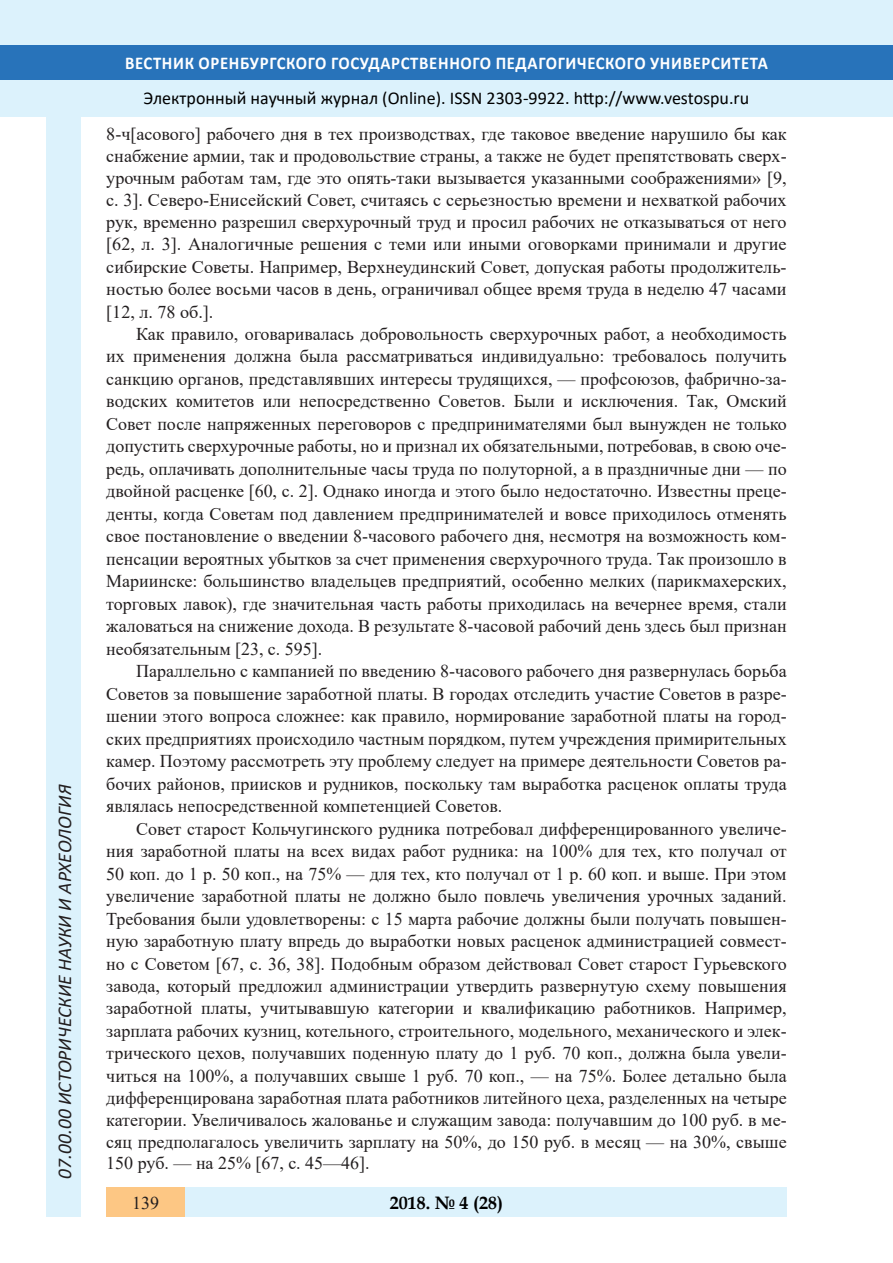
<style>
.page{position:relative;width:893px;height:1263px;background:#fff}
.page>*{position:absolute;margin:0;border:0;box-sizing:border-box;transform-origin:0 0}
.t1{font:italic 19.5px "Calibri";color:#231f20}
.Стиль2{font:18px/22.5px "Times New Roman";color:#231f20;text-align:justify}
.t2{font:18px "Calibri";color:#000}
.t3{font:700 18px "Calibri";letter-spacing:.04em;color:#fff;scale:.93 1}
.t4{font:700 18px "Book Antiqua";color:#000}
</style>
<div class="page">
<div style="left:0;top:0;width:893px;height:116px;background:#dcf2fc"></div>
<div style="left:0;top:45px;width:893px;height:34px;background:#2873ba"></div>
<div style="left:47px;top:116px;width:34px;height:1101px;background:#dcf2fc"></div>
<div style="left:106px;top:1188px;width:681px;height:29px;background:#dcf2fc"></div>
<div style="left:106px;top:1188px;width:79px;height:29px;background:#fdc784"></div>
<p class="t1" style="left:51px;top:1179px;width:395px;rotate:-90deg">07.00.00 ИСТОРИЧЕСКИЕ НАУКИ И АРХЕОЛОГИЯ</p>
<p class="t1" style="left:51px;top:1105px;width:206px;rotate:-90deg">БИОЛОГИЧЕСКИЕ НАУКИ</p>
<p class="t1" style="left:51px;top:1169px;width:11px;rotate:-90deg">3</p>
<p class="t3" style="left:125px;top:50px;width:693px">ВЕСТНИК ОРЕНБУРГСКОГО ГОСУДАРСТВЕННОГО ПЕДАГОГИЧЕСКОГО УНИВЕРСИТЕТА</p>
<p class="t2" style="left:144px;top:85px;width:607px">Электронный научный журнал (Online). ISSN 2303-9922. http://www.vestospu.ru</p>
<p class="t2" style="left:583px;top:85px;width:13px">t</p>
<p class="t2" style="left:583px;top:85px;width:13px">t</p>
<p class="Стиль2" style="left:106px;top:122px;width:682px">8-ч[асового] рабочего дня в тех производствах, где таковое введение нарушило бы как снабжение армии, так и продовольствие страны, а также не будет препятствовать сверх&shy;урочным работам там, где это опять-таки вызывается указанными соображениями» [9, с. 3]. Северо-Енисейский Совет, считаясь с серьезностью времени и нехваткой рабочих рук, временно разрешил сверхурочный труд и просил рабочих не отказываться от него [62, л. 3]. Аналогичные решения с теми или иными оговорками принимали и другие сибирские Советы. Например, Верхнеудинский Совет, допуская работы продолжитель&shy;ностью более восьми часов в день, ограничивал общее время труда в неделю 47 часами [12, л. 78 об.].</p>
<p class="Стиль2" style="left:106px;top:322px;width:682px;text-indent:30px">Как правило, оговаривалась добровольность сверхурочных работ, а необходимость их применения должна была рассматриваться индивидуально: требовалось получить санкцию органов, представлявших интересы трудящихся, — профсоюзов, фабрично-за&shy;водских комитетов или непосредственно Советов. Были и исключения. Так, Омский Совет после напряженных переговоров с предпринимателями был вынужден не только допустить сверхурочные работы, но и признал их обязательными, потребовав, в свою оче&shy;редь, оплачивать дополнительные часы труда по полуторной, а в праздничные дни — по двойной расценке [60, с. 2]. Однако иногда и этого было недостаточно. Известны преце&shy;денты, когда Советам под давлением предпринимателей и вовсе приходилось отменять свое постановление о введении 8-часового рабочего дня, несмотря на возможность ком&shy;пенсации вероятных убытков за счет применения сверхурочного труда. Так произошло в Мариинске: большинство владельцев предприятий, особенно мелких (парикмахерских, торговых лавок), где значительная часть работы приходилась на вечернее время, стали жаловаться на снижение дохода. В результате 8-часовой рабочий день здесь был признан необязательным [23, с. 595].</p>
<p class="Стиль2" style="left:106px;top:659px;width:682px;text-indent:30px">Параллельно с кампанией по введению 8-часового рабочего дня развернулась борьба Советов за повышение заработной платы. В городах отследить участие Советов в разре&shy;шении этого вопроса сложнее: как правило, нормирование заработной платы на город&shy;ских предприятиях происходило частным порядком, путем учреждения примирительных камер. Поэтому рассмотреть эту проблему следует на примере деятельности Советов ра&shy;бочих районов, приисков и рудников, поскольку там выработка расценок оплаты труда являлась непосредственной компетенцией Советов.</p>
<p class="Стиль2" style="left:106px;top:817px;width:682px;text-indent:30px">Совет старост Кольчугинского рудника потребовал дифференцированного увеличе&shy;ния заработной платы на всех видах работ рудника: на 100% для тех, кто получал от 50 коп. до 1 р. 50 коп., на 75% — для тех, кто получал от 1 р. 60 коп. и выше. При этом увеличение заработной платы не должно было повлечь увеличения урочных заданий.<br>Требования были удовлетворены: с 15 марта рабочие должны были получать повышен&shy;ную заработную плату впредь до выработки новых расценок администрацией совмест&shy;но с Советом [67, с. 36, 38]. Подобным образом действовал Совет старост Гурьевского завода, который предложил администрации утвердить развернутую схему повышения заработной платы, учитывавшую категории и квалификацию работников. Например, зарплата рабочих кузниц, котельного, строительного, модельного, механического и элек&shy;трического цехов, получавших поденную плату до 1 руб. 70 коп., должна была увели&shy;читься на 100%, а получавших свыше 1 руб. 70 коп., — на 75%. Более детально была дифференцирована заработная плата работников литейного цеха, разделенных на четыре категории. Увеличивалось жалованье и служащим завода: получавшим до 100 руб. в ме&shy;сяц предполагалось увеличить зарплату на 50%, до 150 руб. в месяц — на 30%, свыше 150 руб. — на 25% [67, с. 45—46].</p>
<p class="t4" style="left:390px;top:1190px;width:115px">2018. № 4 (28)</p>
<p class="Стиль2" style="left:132px;top:1191px;width:28px">139</p>
<p class="t4" style="left:460px;top:1190px;width:39px">2 6</p>
<p class="t4" style="left:460px;top:1190px;width:39px">1 5</p>
</div>
